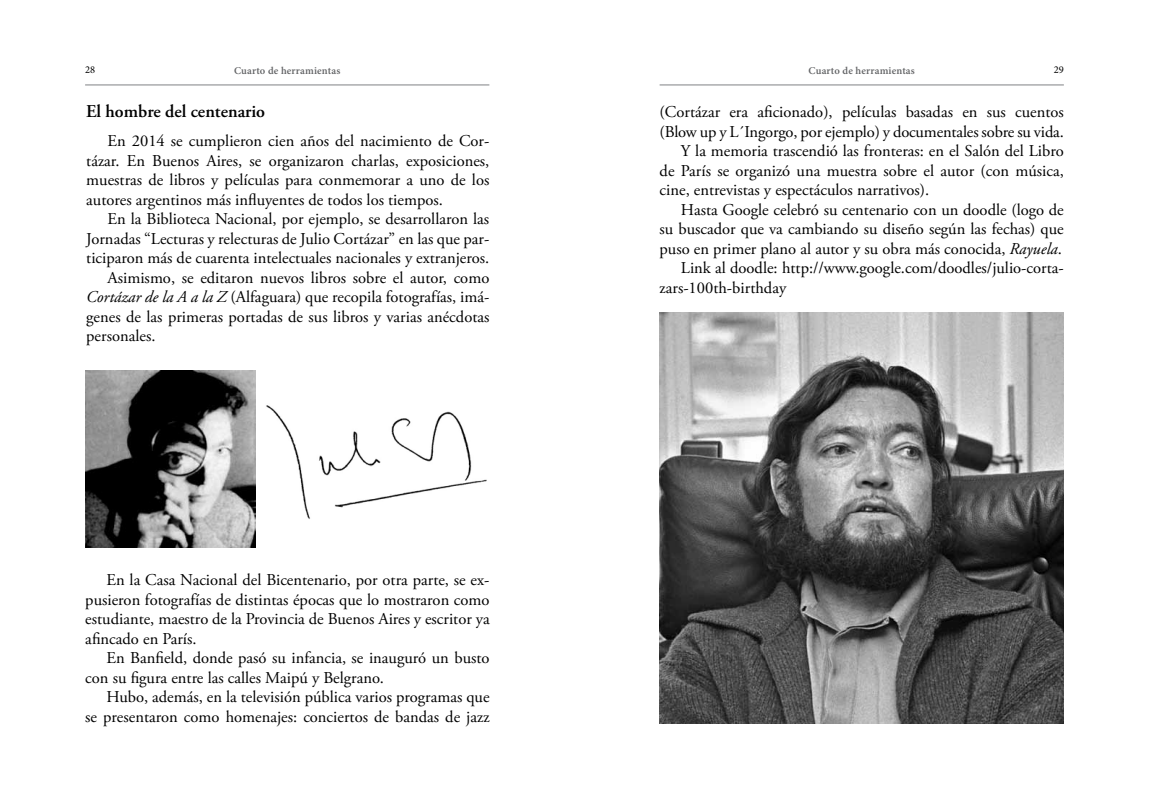
<style>
.page{position:relative;width:1149px;height:787px;background:#fff}
.page>*{position:absolute;margin:0;border:0;box-sizing:border-box;transform-origin:0 0}
.t1{font:600 18px "Adobe Garamond Pro";color:#000}
.t2{font:16.5px/19.5px "Adobe Garamond Pro";color:#000;text-align:justify}
.t3{font:600 10.5px "Minion Pro";letter-spacing:.015em;color:#636466}
.t4{font:10.5px "Minion Pro";color:#000}
.s1{font-style:italic}
</style>
<div class="page">
<hr style="left:659px;top:85px;width:404px;height:1px;background:#808285">
<hr style="left:85px;top:85px;width:404px;height:1px;background:#808285">
<img style="left:266px;top:405px;width:221px;height:114px">
<img style="left:85px;top:370px;width:170px;height:177px">
<img style="left:659px;top:312px;width:404px;height:411px">
<p class="t4" style="left:85px;top:64px;width:12px">28</p>
<p class="t3" style="left:234px;top:64px;width:108px">Cuarto de herramientas</p>
<p class="t3" style="left:808px;top:64px;width:108px">Cuarto de herramientas</p>
<p class="t4" style="left:1053px;top:64px;width:12px">29</p>
<p class="t1" style="left:86px;top:101px;width:180px">El hombre del centenario</p>
<p class="t2" style="left:86px;top:132px;width:404px;text-indent:21px">En 2014 se cumplieron cien años del nacimiento de Cor&shy;tázar. En Buenos Aires, se organizaron charlas, exposiciones, muestras de libros y películas para conmemorar a uno de los autores argentinos más influyentes de todos los tiempos.</p>
<p class="t2" style="left:107px;top:210px;width:383px">En la Biblioteca Nacional, por ejemplo, se desarrollaron las</p>
<p class="t2" style="left:86px;top:229px;width:404px">Jornadas “Lecturas y relecturas de Julio Cortázar” en las que par-</p>
<p class="t2" style="left:86px;top:249px;width:404px">ticiparon más de cuarenta intelectuales nacionales y extranjeros.</p>
<p class="t2" style="left:107px;top:268px;width:383px">Asimismo, se editaron nuevos libros sobre el autor, como</p>
<p class="t2" style="left:86px;top:288px;width:404px"><span class="s1">Cortázar de la A a la Z</span> (Alfaguara) que recopila fotografías, imá-</p>
<p class="t2" style="left:86px;top:307px;width:404px">genes de las primeras portadas de sus libros y varias anécdotas</p>
<p class="t2" style="left:86px;top:327px;width:71px">personales.</p>
<p class="t2" style="left:659px;top:103px;width:405px">(Cortázar era aficionado), películas basadas en sus cuentos</p>
<p class="t2" style="left:659px;top:122px;width:405px">(Blow up y L´Ingorgo, por ejemplo) y documentales sobre su vida.</p>
<p class="t2" style="left:680px;top:142px;width:384px">Y la memoria trascendió las fronteras: en el Salón del Libro</p>
<p class="t2" style="left:659px;top:161px;width:405px">de París se organizó una muestra sobre el autor (con música,</p>
<p class="t2" style="left:659px;top:181px;width:271px">cine, entrevistas y espectáculos narrativos).</p>
<p class="t2" style="left:680px;top:200px;width:384px">Hasta Google celebró su centenario con un doodle (logo de</p>
<p class="t2" style="left:659px;top:220px;width:405px">su buscador que va cambiando su diseño según las fechas) que</p>
<p class="t2" style="left:659px;top:239px;width:404px">puso en primer plano al autor y su obra más conocida, <span class="s1">Rayuela</span>.</p>
<p class="t2" style="left:680px;top:259px;width:384px">Link al doodle: http://www.google.com/doodles/julio-corta-</p>
<p class="t2" style="left:659px;top:278px;width:128px">zars-100th-birthday</p>
<p class="t2" style="left:85px;top:571px;width:406px;text-indent:21px">En la Casa Nacional del Bicentenario, por otra parte, se ex&shy;pusieron fotografías de distintas épocas que lo mostraron como estudiante, maestro de la Provincia de Buenos Aires y escritor ya afincado en París.</p>
<p class="t2" style="left:85px;top:649px;width:405px;text-indent:21px">En Banfield, donde pasó su infancia, se inauguró un busto con su figura entre las calles Maipú y Belgrano.</p>
<p class="t2" style="left:85px;top:688px;width:405px;text-align:right">Hubo, además, en la televisión pública varios programas que<br>se presentaron como homenajes: conciertos de bandas de jazz</p>
</div>
